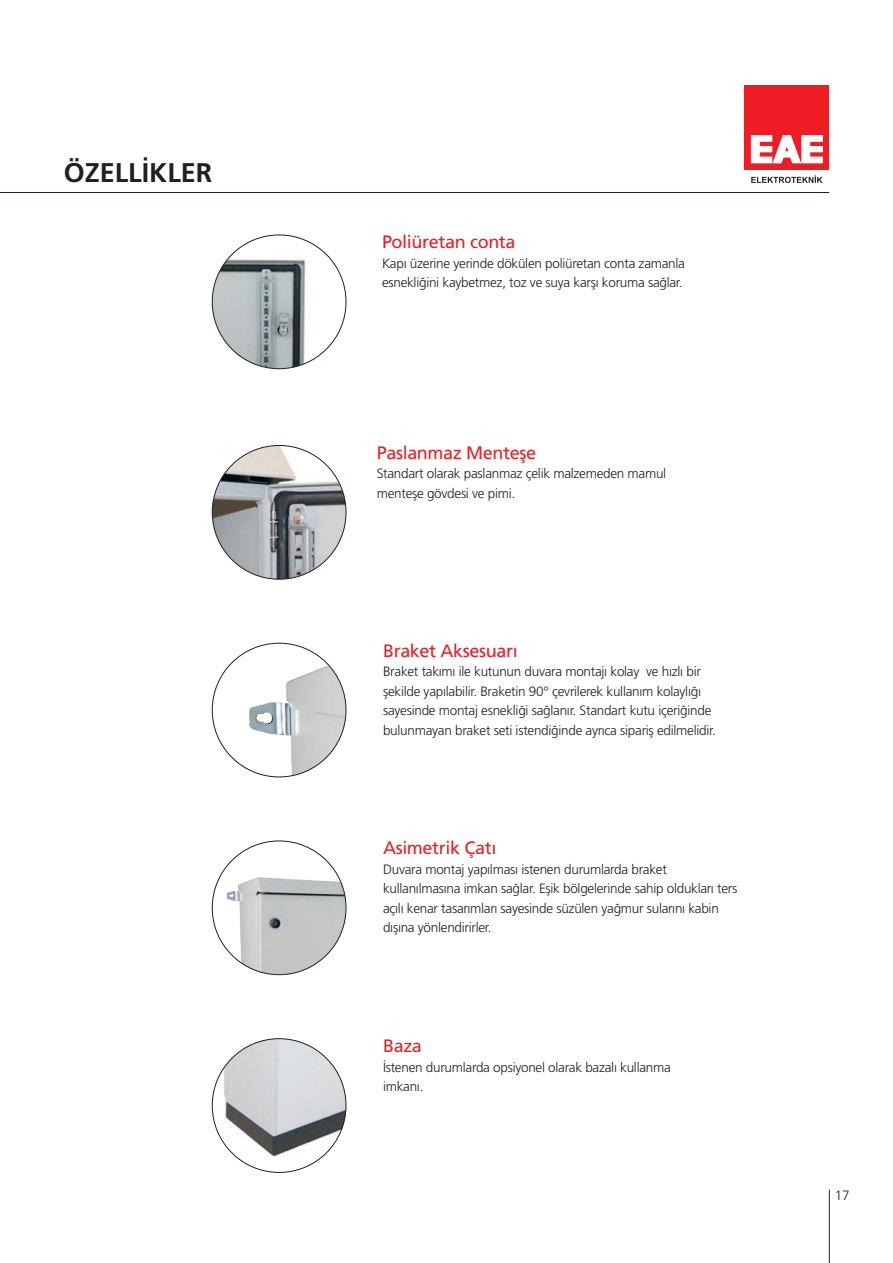
<style>
.page{position:relative;width:893px;height:1263px;background:#fff}
.page>*{position:absolute;margin:0;border:0;box-sizing:border-box;transform-origin:0 0}
.t1{font:700 27px "Frutiger LT Std";color:#231f20}
.t2{font:18px "Frutiger LT Std";letter-spacing:-.02em;color:#ee1d23}
.t3{font:300 13.5px/19.5px "Frutiger LT Std";letter-spacing:-.02em;color:#231f20}
</style>
<div class="page">
<hr style="left:829px;top:1189px;width:1px;height:74px;background:#231f20">
<img style="left:212px;top:643px;width:134px;height:134px;border-radius:67px">
<img style="left:212px;top:1039px;width:134px;height:130px">
<img style="left:212px;top:445px;width:134px;height:134px;border-radius:67px">
<hr style="left:0;top:192px;width:829px;height:1px;background:#231f20">
<svg style="left:751px;top:175px;width:72px;height:8px"></svg>
<div style="left:744px;top:85px;width:85px;height:85px;background:#ee1d23"></div>
<svg style="left:751px;top:135px;width:72px;height:28px"></svg>
<img style="left:212px;top:235px;width:134px;height:134px;border-radius:67px">
<img style="left:212px;top:841px;width:134px;height:134px;border-radius:67px">
<h1 class="t1" style="left:64px;top:157px;width:150px">ÖZELLİKLER</h1>
<h2 class="t2" style="left:382px;top:232px;width:135px">Poliüretan conta</h2>
<p class="t3" style="left:382px;top:254px;width:305px">Kapı üzerine yerinde dökülen poliüretan conta zamanla esnekliğini kaybetmez, toz ve suya karşı koruma sağlar.</p>
<h2 class="t2" style="left:377px;top:442px;width:161px">Paslanmaz Menteşe</h2>
<p class="t3" style="left:377px;top:464px;width:291px">Standart olarak paslanmaz çelik malzemeden mamul menteşe gövdesi ve pimi.</p>
<h2 class="t2" style="left:383px;top:640px;width:136px">Braket Aksesuarı</h2>
<p class="t3" style="left:383px;top:662px;width:334px">Braket takımı ile kutunun duvara montajı kolay ve hızlı bir şekilde yapılabilir. Braketin 90° çevrilerek kullanım kolaylığı sayesinde montaj esnekliği sağlanır. Standart kutu içeriğinde bulunmayan braket seti istendiğinde ayrıca sipariş edilmelidir.</p>
<h2 class="t2" style="left:383px;top:837px;width:115px">Asimetrik Çatı</h2>
<p class="t3" style="left:383px;top:860px;width:356px">Duvara montaj yapılması istenen durumlarda braket kullanılmasına imkan sağlar. Eşik bölgelerinde sahip oldukları ters açılı kenar tasarımları sayesinde süzülen yağmur sularını kabin dışına yönlendirirler.</p>
<h2 class="t2" style="left:383px;top:1035px;width:40px">Baza</h2>
<p class="t3" style="left:383px;top:1057px;width:289px">İstenen durumlarda opsiyonel olarak bazalı kullanma imkanı.</p>
<p class="t3" style="left:835px;top:1185px;width:17px">17</p>
</div>
